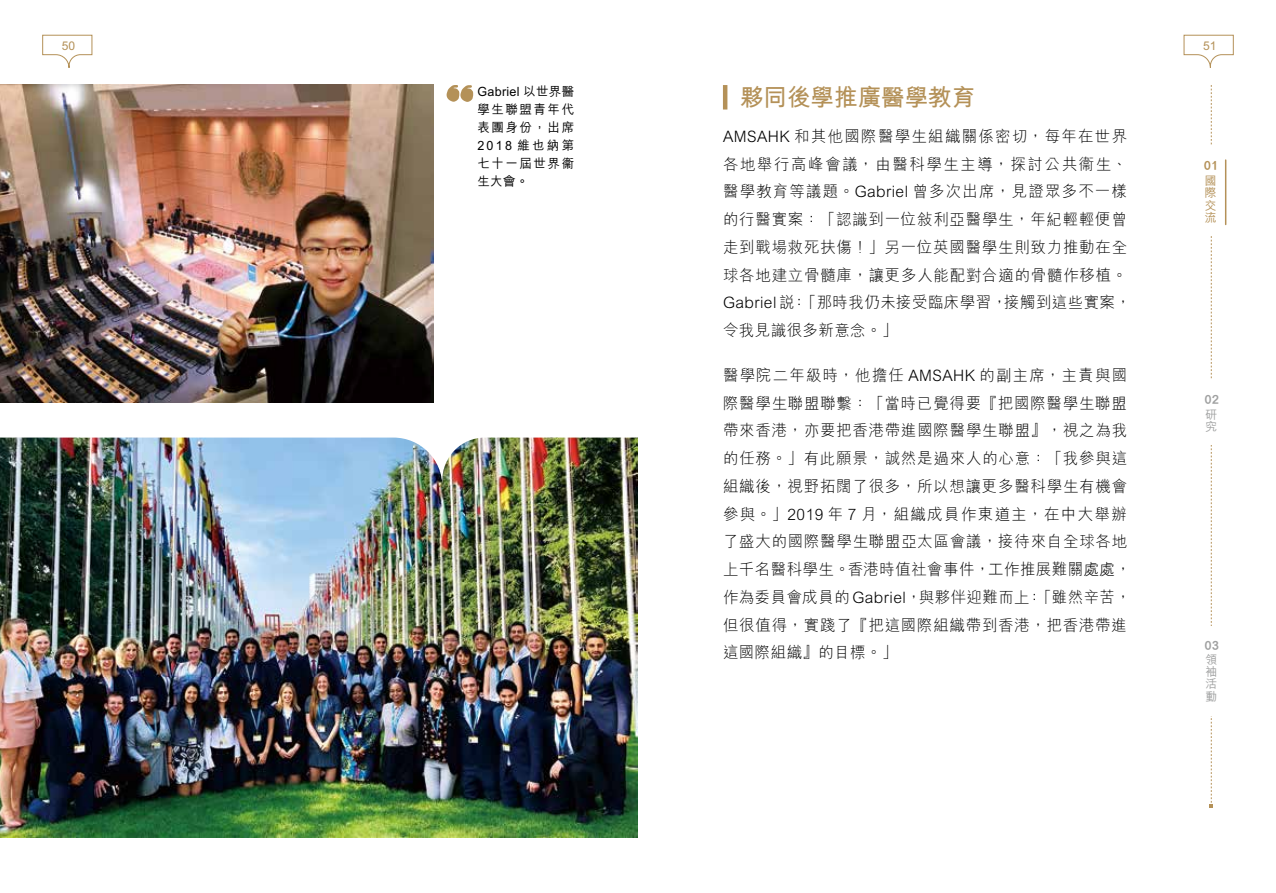
<style>
.page{position:relative;width:1276px;height:893px;background:#fff}
.page>*{position:absolute;margin:0;border:0;box-sizing:border-box;transform-origin:0 0}
.t1{font:700 24px "M Hei HK";color:#b49158}
.t2{font:300 15.75px/27.8px "M Hei HK";letter-spacing:.05em;color:#000}
.t3{font:500 12.75px/18px "M Hei HK";letter-spacing:.125em;color:#000;text-align:justify}
.t4{font:500 12px/12.3px "M Hei HK";color:#b49158;text-align:justify}
.t5{font:500 12px/12.3px "M Hei HK";color:#9fa0a0;text-align:justify}
.t6{font:800 12px "M Hei HK";color:#9fa0a0}
.t7{font:800 12px "M Hei HK";color:#b49158}
</style>
<div class="page">
<svg style="left:1183px;top:35px;width:50px;height:33px"></svg>
<svg style="left:1209px;top:85px;width:4px;height:723px"></svg>
<div style="left:1201px;top:627px;width:21px;height:89px;background:#fff"></div>
<div style="left:1200px;top:147px;width:21px;height:89px;background:#fff"></div>
<div style="left:1201px;top:381px;width:21px;height:64px;background:#fff"></div>
<hr style="left:1225px;top:160px;width:1px;height:64px;background:#b49158">
<svg style="left:42px;top:35px;width:50px;height:33px"></svg>
<img style="left:0;top:486px;width:638px;height:351px">
<img style="left:0;top:437px;width:638px;height:49px">
<img style="left:0;top:85px;width:434px;height:318px">
<svg style="left:446px;top:85px;width:27px;height:17px"></svg>
<hr style="left:723px;top:85px;width:4px;height:25px;background:#b49158">
<p class="t4" style="left:62px;top:39px;width:15px">50</p>
<p class="t3" style="left:477px;top:81px;width:98px">Gabriel 以世界醫學生聯盟青年代表團身份，出席2018 維也納第七十一屆世界衞生大會。</p>
<h1 class="t1" style="left:740px;top:80px;width:237px">夥同後學推廣醫學教育</h1>
<p class="t2" style="left:723px;top:122px;width:409px">AMSAHK 和其他國際醫學生組織關係密切，每年在世界各地舉行高峰會議，由醫科學生主導，探討公共衞生、醫學教育等議題。Gabriel 曾多次出席，見證眾多不一樣的行醫實案：「認識到一位敍利亞醫學生，年紀輕輕便曾走到戰場救死扶傷！」另一位英國醫學生則致力推動在全球各地建立骨髓庫，讓更多人能配對合適的骨髓作移植。<br>Gabriel 說：「那時我仍未接受臨床學習，接觸到這些實案，令我見識很多新意念。」</p>
<p class="t2" style="left:723px;top:361px;width:409px">醫學院二年級時，他擔任 AMSAHK 的副主席，主責與國際醫學生聯盟聯繫：「當時已覺得要『把國際醫學生聯盟帶來香港，亦要把香港帶進國際醫學生聯盟』，視之為我的任務。」有此願景，誠然是過來人的心意：「我參與這組織後，視野拓闊了很多，所以想讓更多醫科學生有機會參與。」2019 年 7 月，組織成員作東道主，在中大舉辦了盛大的國際醫學生聯盟亞太區會議，接待來自全球各地上千名醫科學生。香港時值社會事件，工作推展難關處處，作為委員會成員的 Gabriel，與夥伴迎難而上：「雖然辛苦，但很值得，實踐了『把這國際組織帶到香港，把香港帶進這國際組織』的目標。」</p>
<p class="t4" style="left:1203px;top:39px;width:15px">51</p>
<p class="t7" style="left:1203px;top:160px;width:16px">01</p>
<p class="t4" style="left:1204px;top:173px;width:13px">國際交流</p>
<p class="t6" style="left:1204px;top:394px;width:16px">02</p>
<p class="t5" style="left:1205px;top:407px;width:13px">研究</p>
<p class="t6" style="left:1204px;top:640px;width:16px">03</p>
<p class="t5" style="left:1205px;top:652px;width:13px">領袖活動</p>
</div>
